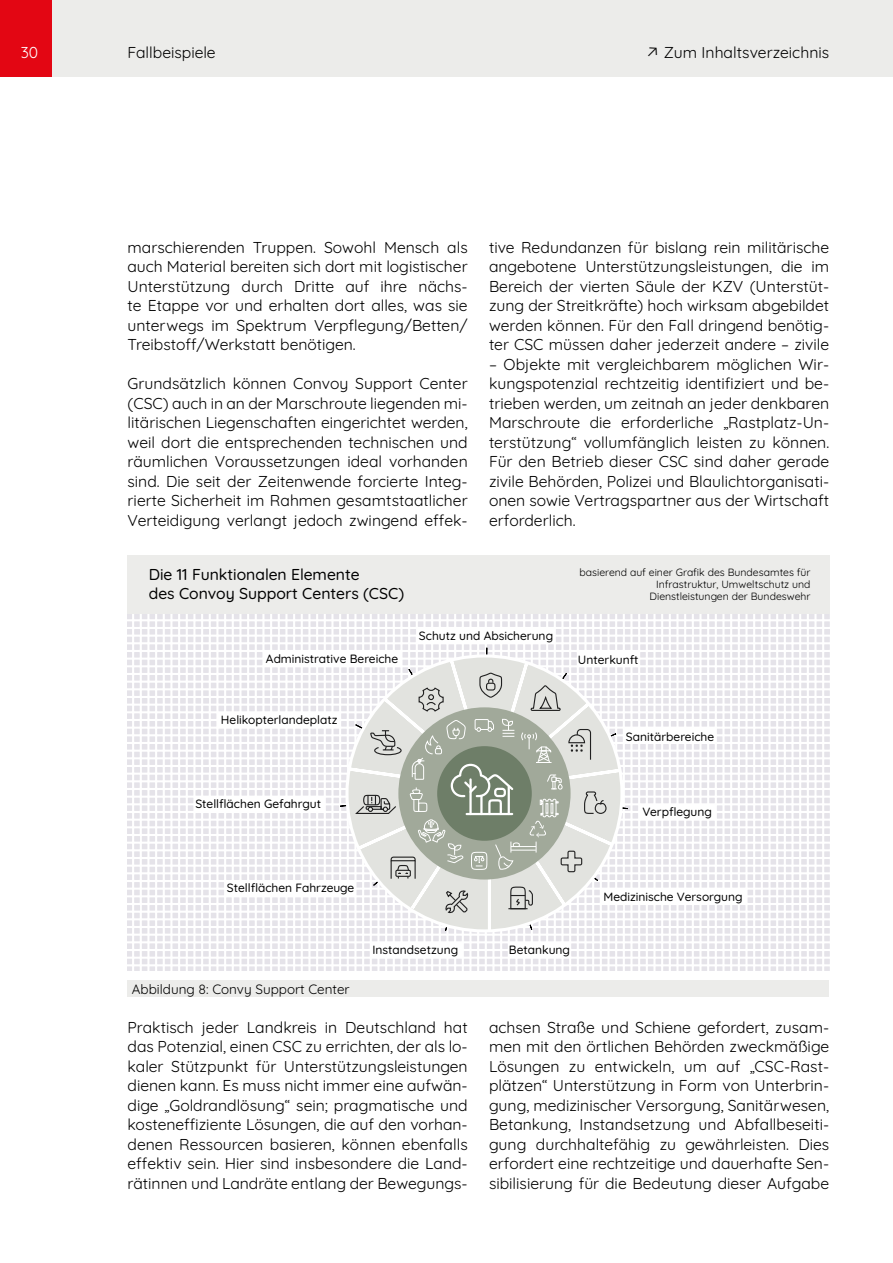
<style>
.page{position:relative;width:893px;height:1263px;background:#fff}
.page>*{position:absolute;margin:0;border:0;box-sizing:border-box;transform-origin:0 0}
.p_rechts{font:15.75px/19.5px "Quicksand";color:#000;text-align:justify}
.t1{font:500 15.75px/19.5px "Quicksand";color:#000}
.t2{font:15.75px "Quicksand";color:#fff}
.Bildunterschrift{font:13.5px "Quicksand";color:#000}
.t3{font:500 12px "Quicksand";color:#000}
.t4{font:10.5px/12px "Quicksand";color:#000;text-align:right}
.s1{font-family:"Fira Sans";font-weight:300;font-size:18px}
</style>
<div class="page">
<div style="left:0;top:0;width:893px;height:77px;background:#ececea"></div>
<div style="left:0;top:0;width:51px;height:77px;background:#e30613"></div>
<div style="left:128px;top:980px;width:701px;height:17px;background:#ececea"></div>
<div style="left:128px;top:555px;width:701px;height:58px;background:#ececea"></div>
<svg style="left:128px;top:613px;width:701px;height:357px"></svg>
<p class="t2" style="left:21px;top:40px;width:19px">30</p>
<p class="p_rechts" style="left:128px;top:41px;width:90px">Fallbeispiele</p>
<p class="p_rechts" style="left:645px;top:41px;width:185px"><span class="s1">↗</span> Zum Inhaltsverzeichnis</p>
<p class="p_rechts" style="left:128px;top:236px;width:342px">marschierenden Truppen. Sowohl Mensch als auch Material bereiten sich dort mit logistischer Unterstützung durch Dritte auf ihre nächs&shy;te Etappe vor und erhalten dort alles, was sie unterwegs im Spektrum Verpflegung/Betten/ Treibstoff/Werkstatt benötigen.</p>
<p class="p_rechts" style="left:128px;top:372px;width:342px">Grundsätzlich können Convoy Support Center (CSC) auch in an der Marschroute liegenden mi&shy;litärischen Liegenschaften eingerichtet werden, weil dort die entsprechenden technischen und räumlichen Voraussetzungen ideal vorhanden sind. Die seit der Zeitenwende forcierte Integ&shy;rierte Sicherheit im Rahmen gesamtstaatlicher Verteidigung verlangt jedoch zwingend effek-</p>
<p class="p_rechts" style="left:489px;top:236px;width:342px">tive Redundanzen für bislang rein militärische angebotene Unterstützungsleistungen, die im Bereich der vierten Säule der KZV (Unterstüt&shy;zung der Streitkräfte) hoch wirksam abgebildet werden können. Für den Fall dringend benötig&shy;ter CSC müssen daher jederzeit andere – zivile</p>
<p class="p_rechts" style="left:489px;top:353px;width:342px">– Objekte mit vergleichbarem möglichen Wir&shy;kungspotenzial rechtzeitig identifiziert und be&shy;trieben werden, um zeitnah an jeder denkbaren Marschroute die erforderliche „Rastplatz-Un&shy;terstützung“ vollumfänglich leisten zu können.<br>Für den Betrieb dieser CSC sind daher gerade zivile Behörden, Polizei und Blaulichtorganisati&shy;onen sowie Vertragspartner aus der Wirtschaft erforderlich.</p>
<p class="t1" style="left:149px;top:563px;width:257px">Die 11 Funktionalen Elemente<br>des Convoy Support Centers (CSC)</p>
<p class="t4" style="left:580px;top:565px;width:232px">basierend auf einer Grafik des Bundesamtes für<br>Infrastruktur, Umweltschutz und<br>Dienstleistungen der Bundeswehr</p>
<p class="t3" style="left:266px;top:649px;width:134px">Administrative Bereiche</p>
<p class="t3" style="left:221px;top:710px;width:118px">Helikopterlandeplatz</p>
<p class="t3" style="left:419px;top:627px;width:136px">Schutz und Absicherung</p>
<p class="t3" style="left:195px;top:795px;width:127px">Stellflächen Gefahrgut</p>
<p class="t3" style="left:578px;top:650px;width:62px">Unterkunft</p>
<p class="t3" style="left:626px;top:727px;width:90px">Sanitärbereiche</p>
<p class="t3" style="left:642px;top:802px;width:71px">Verpflegung</p>
<p class="t3" style="left:227px;top:879px;width:129px">Stellflächen Fahrzeuge</p>
<p class="t3" style="left:372px;top:940px;width:87px">Instandsetzung</p>
<p class="t3" style="left:509px;top:940px;width:63px">Betankung</p>
<p class="t3" style="left:603px;top:888px;width:141px">Medizinische Versorgung</p>
<p class="Bildunterschrift" style="left:132px;top:979px;width:219px">Abbildung 8: Convy Support Center</p>
<p class="p_rechts" style="left:128px;top:1016px;width:342px">Praktisch jeder Landkreis in Deutschland hat das Potenzial, einen CSC zu errichten, der als lo&shy;kaler Stützpunkt für Unterstützungsleistungen dienen kann. Es muss nicht immer eine aufwän&shy;dige „Goldrandlösung“ sein; pragmatische und kosteneffiziente Lösungen, die auf den vorhan&shy;denen Ressourcen basieren, können ebenfalls effektiv sein. Hier sind insbesondere die Land&shy;rätinnen und Landräte entlang der Bewegungs-</p>
<p class="p_rechts" style="left:489px;top:1016px;width:342px">achsen Straße und Schiene gefordert, zusam&shy;men mit den örtlichen Behörden zweckmäßige Lösungen zu entwickeln, um auf „CSC-Rast&shy;plätzen“ Unterstützung in Form von Unterbrin&shy;gung, medizinischer Versorgung, Sanitärwesen, Betankung, Instandsetzung und Abfallbeseiti&shy;gung durchhaltefähig zu gewährleisten. Dies erfordert eine rechtzeitige und dauerhafte Sen&shy;sibilisierung für die Bedeutung dieser Aufgabe</p>
</div>
